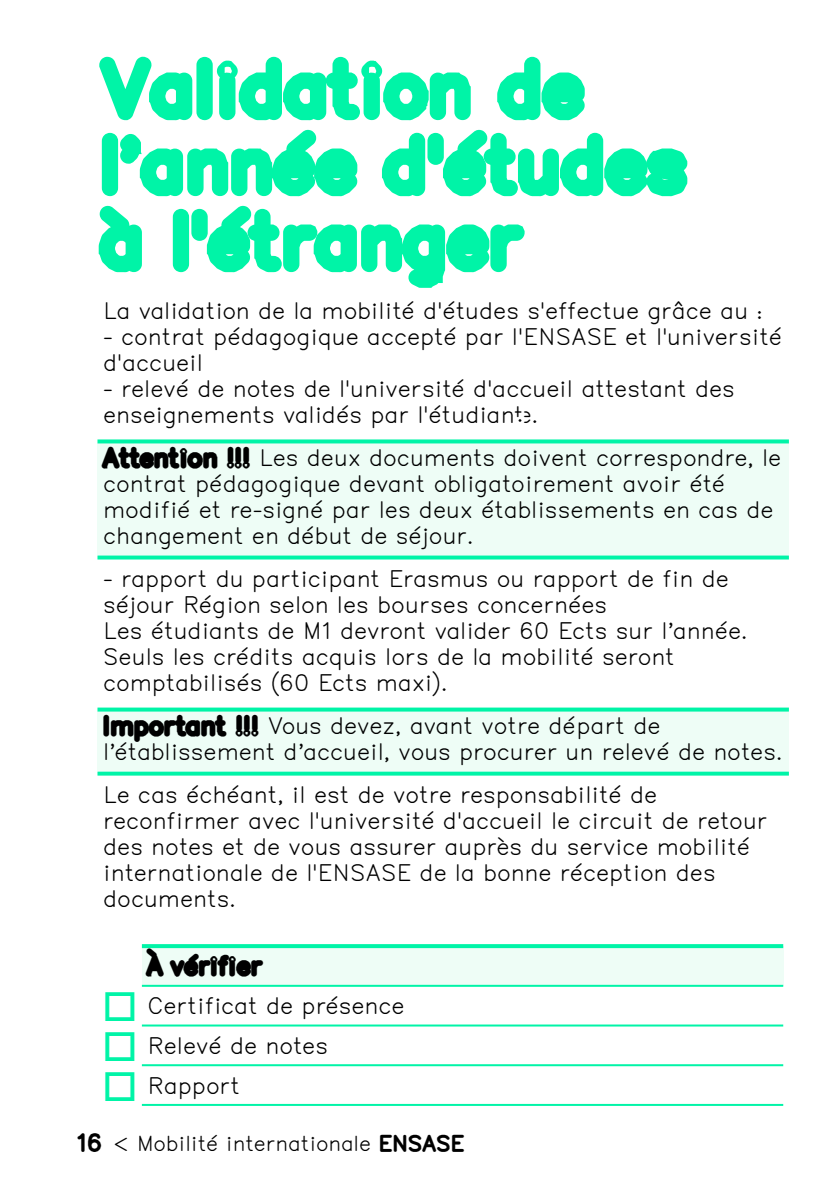
<style>
.page{position:relative;width:840px;height:1191px;background:#fff}
.page>*{position:absolute;margin:0;border:0;box-sizing:border-box;transform-origin:0 0}
.t1{font:64px/76px "BBB Herthey Futural 225";letter-spacing:.075em;color:#00f4a7}
.t2{font:22px/26px "BBB Herthey Futural 30";color:#000}
.t3{font:22px "BBB Herthey Futural 225";letter-spacing:.07em;color:#000}
.t4{font:20px "BBB Herthey Futural 30";color:#000}
.s1{font-family:"BBB Herthey Futural 225"}
.s2{color:#00f4a7}
.s3{font-family:"BBB Herthey Futural 90";font-size:22px}
.s4{font-family:"BBB Herthey Futural 90"}
</style>
<div class="page">
<div style="left:97px;top:443px;width:691px;height:112px;background:#eefdf6"></div>
<svg style="left:97px;top:439px;width:691px;height:4px;background:#1df5b1"></svg>
<svg style="left:97px;top:555px;width:691px;height:4px;background:#21f5b2"></svg>
<div style="left:97px;top:711px;width:691px;height:60px;background:#eefdf6"></div>
<svg style="left:97px;top:707px;width:691px;height:4px;background:#24f5b3"></svg>
<svg style="left:97px;top:771px;width:691px;height:4px;background:#27f5b4"></svg>
<div style="left:142px;top:946px;width:640px;height:39px;background:#eefdf6"></div>
<hr style="left:142px;top:984px;width:640px;height:2px;background:#00f4a7">
<hr style="left:142px;top:1024px;width:640px;height:2px;background:#00f4a7">
<hr style="left:142px;top:1064px;width:640px;height:2px;background:#00f4a7">
<hr style="left:142px;top:1104px;width:640px;height:2px;background:#00f4a7">
<svg style="left:142px;top:944px;width:640px;height:4px;background:#07f4a9"></svg>
<h1 class="t1" style="left:102px;top:53px;width:583px">Validation de l’année d'études à l'étranger</h1>
<p class="t2" style="left:103px;top:298px;width:660px">La validation de la mobilité d'études s'effectue grâce au :</p>
<p class="t2" style="left:103px;top:324px;width:680px">- contrat pédagogique accepté par l'ENSASE et l'université d'accueil</p>
<p class="t2" style="left:103px;top:376px;width:633px">- relevé de notes de l'université d'accueil attestant des enseignements validés par l'étudiant..e.</p>
<p class="t2" style="left:103px;top:445px;width:679px"><span class="s1">Attention !!!</span> Les deux documents doivent correspondre, le contrat pédagogique devant obligatoirement avoir été modifié et re-signé par les deux établissements en cas de changement en début de séjour.</p>
<p class="t2" style="left:103px;top:566px;width:645px">- rapport du participant Erasmus ou rapport de fin de séjour Région selon les bourses concernées<br>Les étudiants de M1 devront valider 60 Ects sur l’année.<br>Seuls les crédits acquis lors de la mobilité seront comptabilisés (60 Ects maxi).</p>
<p class="t2" style="left:103px;top:713px;width:680px"><span class="s1">Important !!!</span> Vous devez, avant votre départ de l’établissement d’accueil, vous procurer un relevé de notes.</p>
<p class="t2" style="left:103px;top:782px;width:665px">Le cas échéant, il est de votre responsabilité de reconfirmer avec l'université d'accueil le circuit de retour des notes et de vous assurer auprès du service mobilité internationale de l'ENSASE de la bonne réception des documents.</p>
<p class="t3" style="left:147px;top:954px;width:115px">À vérifier</p>
<p class="t2" style="left:102px;top:993px;width:304px"><span class="s2">□</span> Certificat de présence</p>
<p class="t2" style="left:102px;top:1033px;width:227px"><span class="s2">□</span> Relevé de notes</p>
<p class="t2" style="left:102px;top:1073px;width:139px"><span class="s2">□</span> Rapport</p>
<p class="t4" style="left:77px;top:1132px;width:388px"><span class="s3">16</span> &lt; Mobilité internationale <span class="s4">ENSASE</span></p>
</div>
